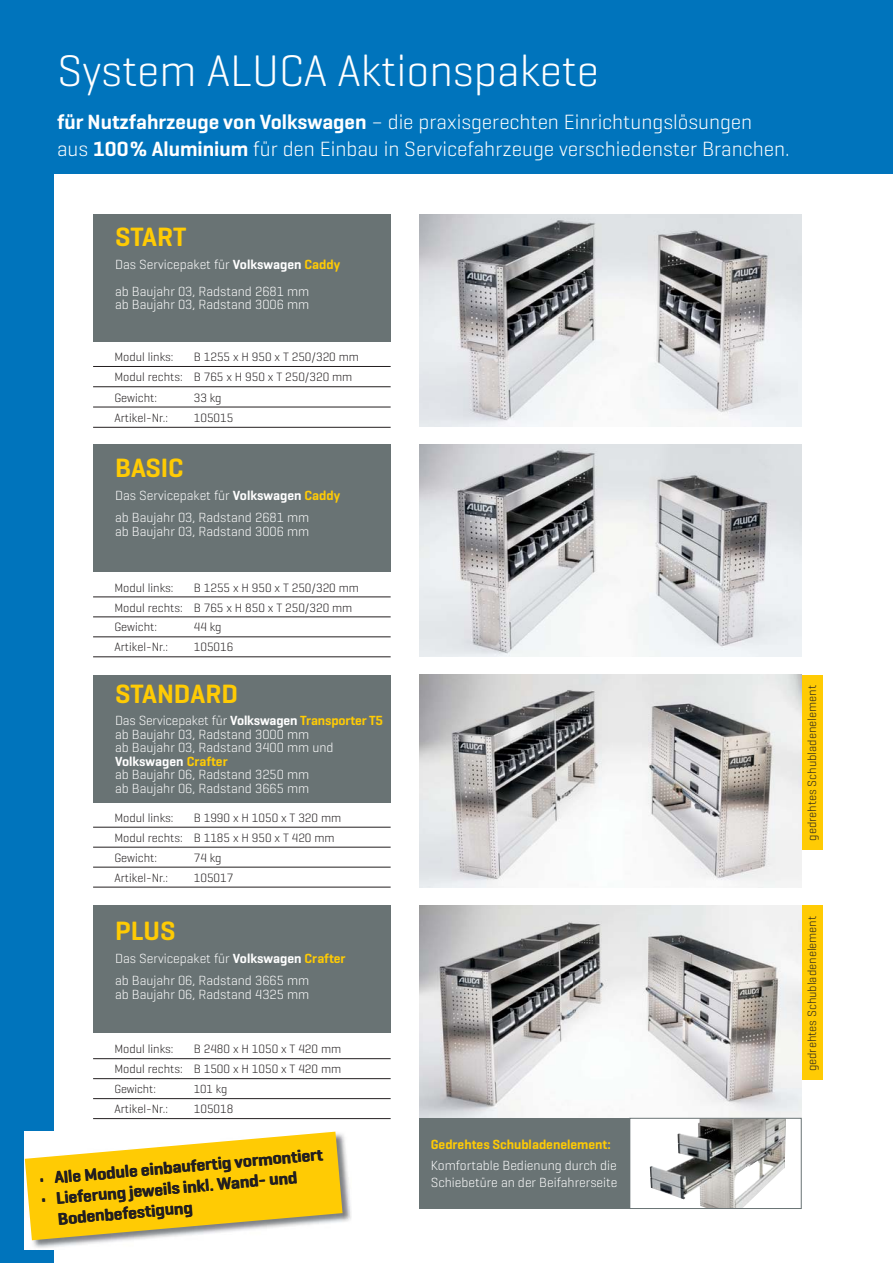
<style>
.page{position:relative;width:893px;height:1263px;background:#fff}
.page>*{position:absolute;margin:0;border:0;box-sizing:border-box;transform-origin:0 0}
.t1{font:300 45px "Geogrotesque";color:#fff}
.t2{font:600 27px "Geogrotesque";color:#ffcb04}
.t3{font:300 21px/27px "Geogrotesque";color:#fff}
.t4{font:600 17.25px "Geogrotesque";color:#231f20}
.t5{font:300 13.5px/13.5px "Geogrotesque";color:#fff}
.t6{font:600 13.5px "Geogrotesque";color:#ffcb04}
.t7{font:300 12.3px/20px "Geogrotesque";color:#231f20}
.t8{font:300 12px "Geogrotesque";color:#231f20}
.s1{font-weight:600}
.s2{font-weight:600;color:#ffcb04}
</style>
<div class="page">
<img style="left:419px;top:675px;width:382px;height:212px">
<img style="left:419px;top:214px;width:382px;height:213px">
<img style="left:419px;top:905px;width:382px;height:213px">
<img style="left:419px;top:444px;width:382px;height:213px">
<div style="left:0;top:0;width:54px;height:1263px;background:#0074bc"></div>
<div style="left:0;top:0;width:893px;height:174px;background:#0074bc"></div>
<div style="left:419px;top:1118px;width:212px;height:91px;background:#697374"></div>
<img style="left:650px;top:1120px;width:136px;height:87px">
<div style="left:629px;top:1118px;width:172px;height:91px;border:1px solid #697374"></div>
<div style="left:93px;top:214px;width:298px;height:128px;background:#697374"></div>
<div style="left:93px;top:444px;width:298px;height:128px;background:#697374"></div>
<div style="left:93px;top:905px;width:298px;height:128px;background:#697374"></div>
<div style="left:93px;top:675px;width:298px;height:127px;background:#697374"></div>
<hr style="left:93px;top:366px;width:298px;height:1px;background:#231f20">
<hr style="left:93px;top:387px;width:298px;height:1px;background:#231f20">
<hr style="left:93px;top:407px;width:298px;height:1px;background:#231f20">
<hr style="left:93px;top:427px;width:298px;height:1px;background:#231f20">
<hr style="left:93px;top:827px;width:298px;height:1px;background:#231f20">
<hr style="left:93px;top:847px;width:298px;height:1px;background:#231f20">
<hr style="left:93px;top:867px;width:298px;height:1px;background:#231f20">
<hr style="left:93px;top:887px;width:298px;height:1px;background:#231f20">
<hr style="left:93px;top:1058px;width:298px;height:1px;background:#231f20">
<hr style="left:93px;top:1078px;width:298px;height:1px;background:#231f20">
<hr style="left:93px;top:1098px;width:298px;height:1px;background:#231f20">
<hr style="left:93px;top:1118px;width:298px;height:1px;background:#231f20">
<hr style="left:93px;top:597px;width:298px;height:1px;background:#231f20">
<hr style="left:93px;top:617px;width:298px;height:1px;background:#231f20">
<hr style="left:93px;top:637px;width:298px;height:1px;background:#231f20">
<hr style="left:93px;top:657px;width:298px;height:1px;background:#231f20">
<img style="left:54px;top:1131px;width:297px;height:116px">
<img style="left:25px;top:1131px;width:29px;height:118px">
<svg style="left:25px;top:1132px;width:317px;height:108px"></svg>
<div style="left:801px;top:905px;width:21px;height:175px;background:#ffcb04"></div>
<div style="left:801px;top:675px;width:21px;height:174px;background:#ffcb04"></div>
<h1 class="t1" style="left:57px;top:52px;width:543px">System ALUCA Aktionspakete</h1>
<h3 class="t3" style="left:57px;top:110px;width:734px"><span class="s1">für Nutzfahrzeuge von Volkswagen</span> – die praxisgerechten Einrichtungslösungen<br>aus <span class="s1">100% Aluminium</span> für den Einbau in Servicefahrzeuge verschiedenster Branchen.</h3>
<h2 class="t2" style="left:115px;top:227px;width:73px">START</h2>
<p class="t5" style="left:115px;top:252px;width:227px;line-height:27px">Das Servicepaket für <span class="s1">Volkswagen</span> <span class="s2">Caddy </span>ab Baujahr 03, Radstand 2681 mm</p>
<p class="t5" style="left:115px;top:299px;width:196px">ab Baujahr 03, Radstand 3006 mm</p>
<p class="t7" style="left:114px;top:347px;width:246px;text-indent:79px">B 1255 x H 950 x T 250/320 mm<br>Modul rechts: B 765 x H 950 x T 250/320 mm<br>Gewicht:</p>
<p class="t7" style="left:114px;top:348px;width:61px">Modul links:</p>
<p class="t7" style="left:194px;top:388px;width:29px">33 kg</p>
<p class="t7" style="left:114px;top:408px;width:55px">Artikel-Nr.:</p>
<p class="t7" style="left:194px;top:408px;width:41px">105015</p>
<h2 class="t2" style="left:115px;top:458px;width:70px">BASIC</h2>
<p class="t5" style="left:115px;top:485px;width:227px;line-height:22.5px">Das Servicepaket für <span class="s1">Volkswagen</span> <span class="s2">Caddy </span>ab Baujahr 03, Radstand 2681 mm</p>
<p class="t5" style="left:115px;top:525px;width:196px">ab Baujahr 03, Radstand 3006 mm</p>
<p class="t7" style="left:114px;top:578px;width:246px;text-indent:79px">B 1255 x H 950 x T 250/320 mm<br>Modul rechts: B 765 x H 850 x T 250/320 mm<br>Gewicht:</p>
<p class="t7" style="left:114px;top:578px;width:61px">Modul links:</p>
<p class="t7" style="left:194px;top:618px;width:29px">44 kg</p>
<p class="t7" style="left:114px;top:638px;width:55px">Artikel-Nr.:</p>
<p class="t7" style="left:194px;top:638px;width:41px">105016</p>
<h2 class="t2" style="left:115px;top:683px;width:125px">STANDARD</h2>
<p class="t5" style="left:115px;top:715px;width:270px">Das Servicepaket für <span class="s1">Volkswagen</span> <span class="s2">Transporter T5 </span>ab Baujahr 03, Radstand 3000 mm<br>ab Baujahr 03, Radstand 3400 mm und<br><span class="s1">Volkswagen</span> <span class="s2">Crafter<br></span>ab Baujahr 06, Radstand 3250 mm<br>ab Baujahr 06, Radstand 3665 mm</p>
<p class="t7" style="left:114px;top:808px;width:61px">Modul links:</p>
<p class="t7" style="left:114px;top:808px;width:228px;text-indent:79px">B 1990 x H 1050 x T 320 mm<br>Modul rechts: B 1185 x H 950 x T 420 mm<br>Gewicht:</p>
<p class="t7" style="left:194px;top:848px;width:29px">74 kg</p>
<p class="t7" style="left:114px;top:868px;width:55px">Artikel-Nr.:</p>
<p class="t7" style="left:194px;top:868px;width:41px">105017</p>
<h2 class="t2" style="left:115px;top:920px;width:62px">PLUS</h2>
<p class="t5" style="left:115px;top:948px;width:232px;line-height:22.5px">Das Servicepaket für <span class="s1">Volkswagen</span> <span class="s2">Crafter </span>ab Baujahr 06, Radstand 3665 mm</p>
<p class="t5" style="left:115px;top:988px;width:196px">ab Baujahr 06, Radstand 4325 mm</p>
<p class="t7" style="left:114px;top:1040px;width:61px">Modul links:</p>
<p class="t7" style="left:114px;top:1040px;width:228px;text-align:right">B 2480 x H 1050 x T 420 mm<br>Modul rechts: B 1500 x H 1050 x T 420 mm</p>
<p class="t8" style="left:114px;top:1084px;width:43px">Gewicht:</p>
<p class="t8" style="left:194px;top:1084px;width:35px">101 kg</p>
<p class="t7" style="left:114px;top:1100px;width:55px">Artikel-Nr.:</p>
<p class="t7" style="left:194px;top:1100px;width:41px">105018</p>
<p class="t4" style="left:39px;top:1172px;width:286px;rotate:-5deg">• Alle Module einbaufertig vormontiert</p>
<p class="t4" style="left:40px;top:1193px;width:258px;rotate:-5deg">• Lieferung jeweils inkl. Wand- und</p>
<p class="t4" style="left:58px;top:1212px;width:137px;rotate:-5deg">Bodenbefestigung</p>
<p class="t6" style="left:431px;top:1140px;width:182px">Gedrehtes Schubladenelement:</p>
<p class="t5" style="left:431px;top:1159px;width:188px;line-height:16.2px">Komfortable Bedienung durch die<br>Schiebetüre an der Beifahrerseite</p>
<p class="t7" style="left:803px;top:841px;width:157px;rotate:-90deg">gedrehtes Schubladenelement</p>
<p class="t7" style="left:803px;top:1071px;width:157px;rotate:-90deg">gedrehtes Schubladenelement</p>
</div>
